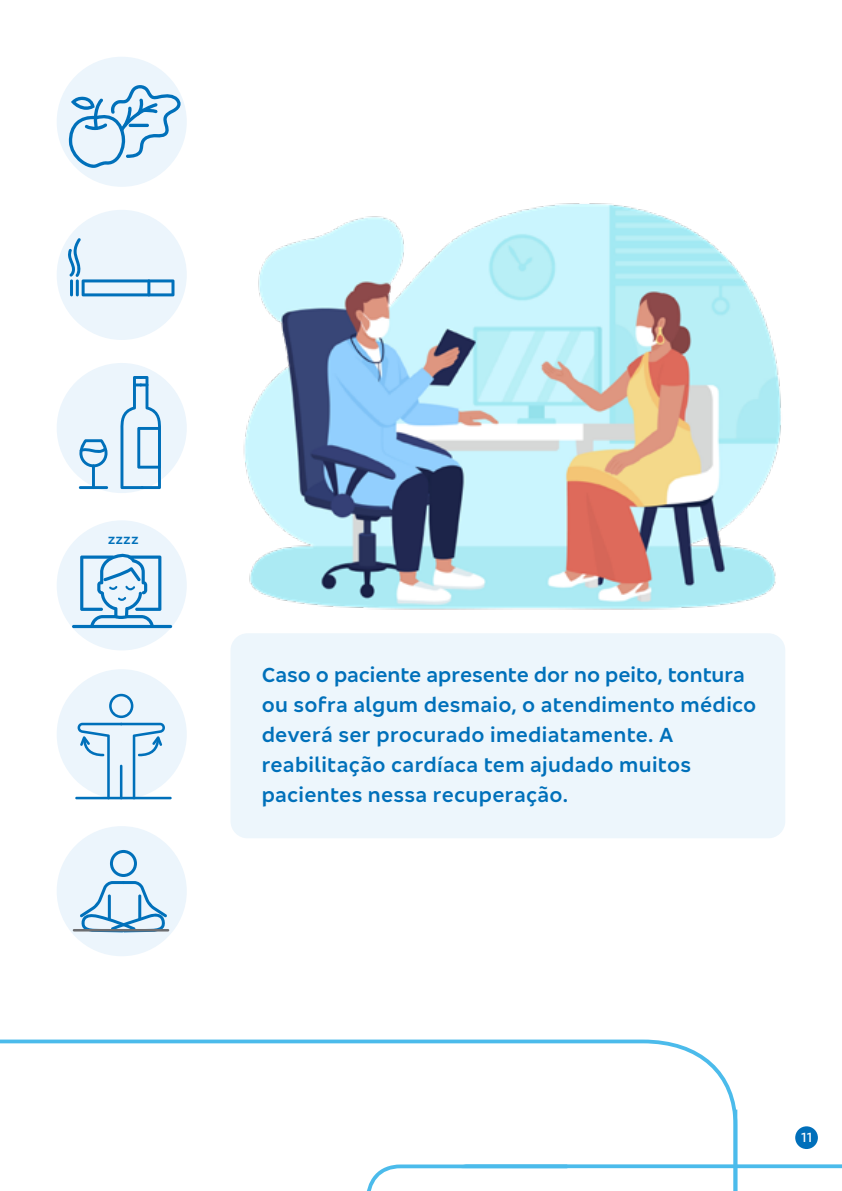
<style>
.page{position:relative;width:842px;height:1191px;background:#fff}
.page>*{position:absolute;margin:0;border:0;box-sizing:border-box;transform-origin:0 0}
.t1{font:600 21px/30px "Bradesco Sans";letter-spacing:.015em;color:#0070ba}
.t2{font:600 14px "Bradesco Sans";color:#0070ba}
.t3{font:500 14px "Bradesco Sans";color:#fff}
.s1{color:#006fba}
</style>
<div class="page">
<div style="left:231px;top:633px;width:554px;height:205px;background:#edf6fc;border-radius:17px"></div>
<div style="left:57px;top:57px;width:130px;height:130px;background:#ecf5fc;border-radius:50%"></div>
<div style="left:57px;top:210px;width:130px;height:130px;background:#ecf5fc;border-radius:50%"></div>
<div style="left:57px;top:363px;width:130px;height:130px;background:#ecf5fc;border-radius:50%"></div>
<div style="left:57px;top:520px;width:130px;height:130px;background:#ecf5fc;border-radius:50%"></div>
<div style="left:57px;top:669px;width:130px;height:130px;background:#ecf5fc;border-radius:50%"></div>
<div style="left:57px;top:826px;width:130px;height:130px;background:#ecf5fc;border-radius:50%"></div>
<svg style="left:69px;top:85px;width:112px;height:83px"></svg>
<svg style="left:68px;top:238px;width:106px;height:58px"></svg>
<svg style="left:120px;top:376px;width:41px;height:113px"></svg>
<hr style="left:79px;top:486px;width:29px;height:3px;background:#0070ba">
<hr style="left:92px;top:464px;width:3px;height:25px;background:#0070ba">
<svg style="left:79px;top:439px;width:28px;height:28px"></svg>
<hr style="left:72px;top:625px;width:100px;height:3px;background:#0070ba;border-radius:2px">
<svg style="left:80px;top:553px;width:81px;height:72px"></svg>
<hr style="left:75px;top:796px;width:97px;height:3px;background:#0070ba">
<svg style="left:77px;top:694px;width:88px;height:103px"></svg>
<svg style="left:80px;top:850px;width:87px;height:82px"></svg>
<hr style="left:73px;top:929px;width:96px;height:2px;background:#6d6e71">
<img style="left:243px;top:203px;width:538px;height:406px">
<svg style="left:0;top:1039px;width:736px;height:70px"></svg>
<svg style="left:367px;top:1109px;width:475px;height:82px"></svg>
<div style="left:795px;top:1126px;width:23px;height:23px;background:#006fba;border-radius:50%"></div>
<p class="t2" style="left:108px;top:530px;width:33px">zzzz</p>
<p class="t1" style="left:262px;top:659px;width:496px">Caso o paciente apresente dor no peito, tontura ou sofra algum desmaio, o atendimento médico deverá ser procurado imediatamente. A reabilitação cardíaca tem ajudado muitos pacientes nessa recuperação<span class="s1">.</span></p>
<p class="t3" style="left:801px;top:1128px;width:13px">11</p>
</div>
